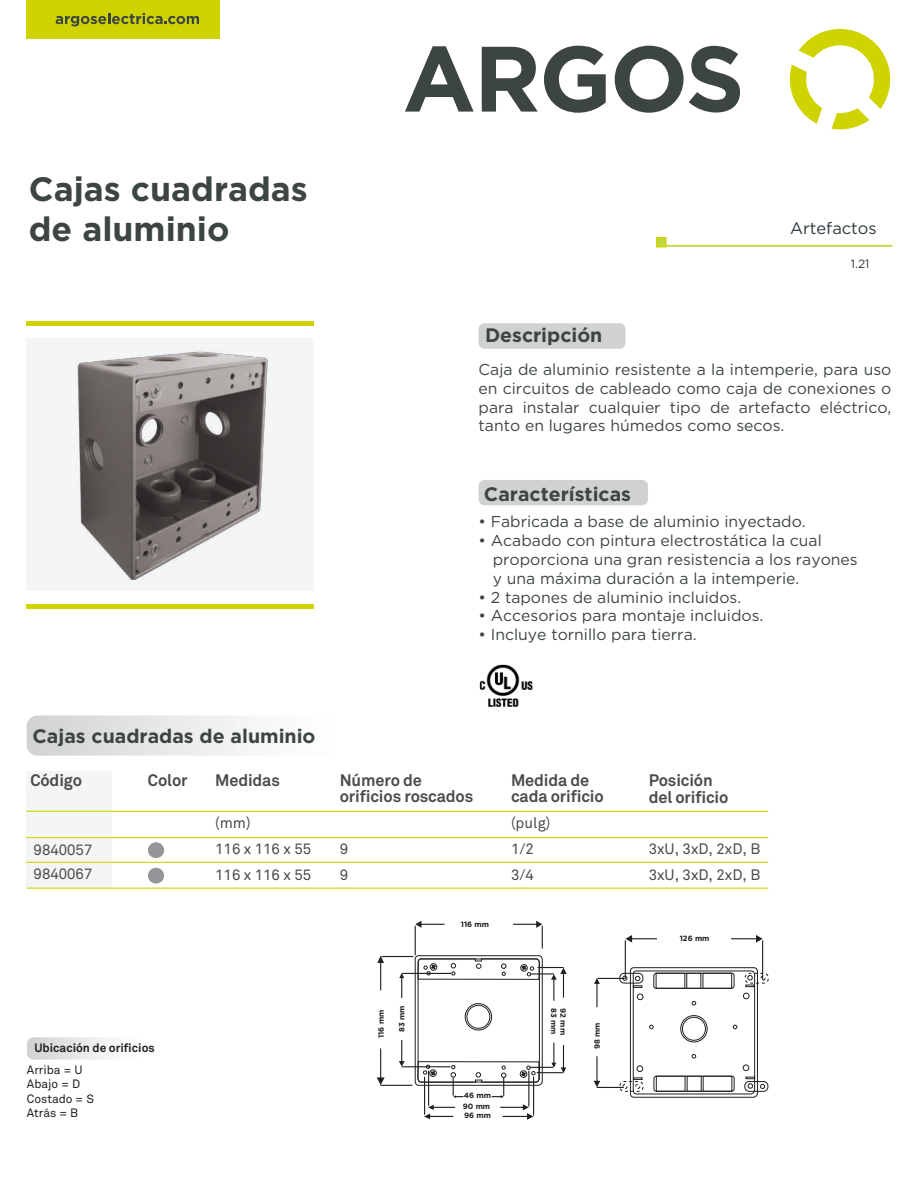
<style>
.page{position:relative;width:918px;height:1188px;background:#fff}
.page>*{position:absolute;margin:0;border:0;box-sizing:border-box;transform-origin:0 0}
.t1{font:700 33.75px/40.5px "Gotham";color:#3d4543}
.t2{font:700 19.5px "Gotham";color:#3d4543}
.t3{font:700 16.5px/16.5px "Akkurat Pro";letter-spacing:-.01em;color:#4c4b4b}
.t4{font:16.5px "Gotham";color:#2c393d}
.t5{font:15.75px/18.9px "Gotham";color:#3d4543;text-align:justify}
.t6{font:15px/25.5px "Akkurat Pro";color:#4c4b4b}
.t7{font:15px/24.3px "Akkurat Pro";color:#4c4c4b}
.t8{font:12px/14.4px "Akkurat Pro";color:#231f20}
.t9{font:700 12px "Akkurat Pro";color:#231f20}
.t10{font:12px "Gotham";color:#2c393d}
.t11{font:700 7.65px "Gotham";color:#231f20}
</style>
<div class="page">
<div style="left:27px;top:339px;width:287px;height:252px;background:#f3f5f6"></div>
<div style="left:27px;top:321px;width:287px;height:5px;background:#cfd400"></div>
<div style="left:27px;top:604px;width:287px;height:5px;background:#cfd400"></div>
<img style="left:77px;top:351px;width:191px;height:229px">
<div style="left:26px;top:1px;width:194px;height:38px;background:#cfd400"></div>
<svg style="left:56px;top:13px;width:143px;height:13px"></svg>
<svg style="left:789px;top:29px;width:102px;height:100px"></svg>
<svg style="left:405px;top:46px;width:69px;height:66px"></svg>
<svg style="left:482px;top:47px;width:56px;height:65px"></svg>
<svg style="left:544px;top:46px;width:62px;height:67px"></svg>
<svg style="left:615px;top:46px;width:125px;height:67px"></svg>
<div style="left:26px;top:772px;width:86px;height:116px;background:#f3f5f6"></div>
<svg style="left:27px;top:715px;width:224px;height:41px"></svg>
<div style="left:479px;top:323px;width:146px;height:26px;background:#d0d1d1;border-radius:6px"></div>
<hr style="left:663px;top:245px;width:229px;height:2px;background:#c2d83f">
<div style="left:656px;top:237px;width:10px;height:10px;background:#c2d83f;border:2px solid #cfd400"></div>
<div style="left:479px;top:480px;width:169px;height:25px;background:#d0d1d1;border-radius:6px"></div>
<hr style="left:26px;top:811px;width:742px;height:1px;background:#cfd400">
<hr style="left:26px;top:837px;width:742px;height:1px;background:#cfd400">
<div style="left:148px;top:842px;width:16px;height:16px;background:#939598;border-radius:50%"></div>
<hr style="left:26px;top:862px;width:742px;height:1px;background:#cfd400">
<hr style="left:26px;top:888px;width:742px;height:1px;background:#cfd400">
<div style="left:148px;top:868px;width:16px;height:16px;background:#939598;border-radius:50%"></div>
<svg style="left:27px;top:1037px;width:83px;height:23px"></svg>
<img style="left:479px;top:664px;width:54px;height:43px">
<div style="left:745px;top:973px;width:24px;height:10px;border:1px dashed #231f20;border-radius:4px"></div>
<div style="left:744px;top:1081px;width:24px;height:11px;border:1px solid #231f20;border-radius:4px"></div>
<hr style="left:762px;top:940px;width:1px;height:40px;background:#231f20">
<hr style="left:625px;top:940px;width:1px;height:39px;background:#231f20">
<svg style="left:625px;top:935px;width:32px;height:8px"></svg>
<svg style="left:731px;top:935px;width:32px;height:8px"></svg>
<svg style="left:594px;top:967px;width:171px;height:131px"></svg>
<hr style="left:380px;top:1085px;width:32px;height:1px;background:#231f20">
<hr style="left:380px;top:1048px;width:1px;height:32px;background:#231f20">
<svg style="left:377px;top:1077px;width:8px;height:8px"></svg>
<svg style="left:377px;top:956px;width:7px;height:34px"></svg>
<hr style="left:381px;top:956px;width:32px;height:1px;background:#231f20">
<hr style="left:402px;top:1066px;width:48px;height:1px;background:#231f20">
<svg style="left:399px;top:1040px;width:6px;height:27px"></svg>
<svg style="left:399px;top:973px;width:5px;height:25px"></svg>
<hr style="left:402px;top:973px;width:49px;height:1px;background:#231f20">
<svg style="left:414px;top:887px;width:153px;height:233px"></svg>
<h1 class="t1" style="left:29px;top:168px;width:280px">Cajas cuadradas de aluminio</h1>
<p class="t2" style="left:33px;top:723px;width:284px">Cajas cuadradas de aluminio</p>
<p class="t2" style="left:485px;top:322px;width:119px">Descripción</p>
<p class="t4" style="left:790px;top:218px;width:88px">Artefactos</p>
<p class="t10" style="left:851px;top:257px;width:20px">1.21</p>
<p class="t5" style="left:479px;top:359px;width:414px">Caja de aluminio resistente a la intemperie, para uso en circuitos de cableado como caja de conexiones o para instalar cualquier tipo de artefacto eléctrico, tanto en lugares húmedos como secos.</p>
<p class="t2" style="left:484px;top:481px;width:149px">Características</p>
<p class="t5" style="left:479px;top:512px;width:329px">• Fabricada a base de aluminio inyectado.</p>
<p class="t5" style="left:493px;top:531px;width:366px;text-align:left;text-indent:-14px">• Acabado con pintura electrostática la cual proporciona una gran resistencia a los rayones y una máxima duración a la intemperie.</p>
<p class="t5" style="left:479px;top:587px;width:264px">• 2 tapones de aluminio incluidos.</p>
<p class="t5" style="left:479px;top:606px;width:286px">• Accesorios para montaje incluidos.</p>
<p class="t5" style="left:479px;top:625px;width:220px">• Incluye tornillo para tierra.</p>
<p class="t3" style="left:30px;top:772px;width:53px">Código</p>
<p class="t3" style="left:148px;top:772px;width:41px">Color</p>
<p class="t7" style="left:34px;top:838px;width:60px">9840057<br>9840067</p>
<p class="t3" style="left:215px;top:772px;width:66px">Medidas</p>
<p class="t3" style="left:340px;top:772px;width:135px">Número de orificios roscados</p>
<p class="t3" style="left:511px;top:772px;width:94px">Medida de cada orificio</p>
<p class="t6" style="left:215px;top:811px;width:37px">(mm)</p>
<p class="t6" style="left:511px;top:811px;width:41px">(pulg)</p>
<p class="t6" style="left:215px;top:837px;width:97px">116 x 116 x 55</p>
<p class="t6" style="left:340px;top:837px;width:10px">9</p>
<p class="t6" style="left:511px;top:837px;width:24px">1/2</p>
<p class="t6" style="left:215px;top:862px;width:97px">116 x 116 x 55</p>
<p class="t6" style="left:340px;top:862px;width:10px">9</p>
<p class="t6" style="left:511px;top:862px;width:24px">3/4</p>
<p class="t11" style="left:461px;top:919px;width:30px">116 mm</p>
<p class="t9" style="left:34px;top:1040px;width:122px">Ubicación de orificios</p>
<p class="t8" style="left:27px;top:1063px;width:69px">Arriba = U<br>Abajo = D<br>Costado = S<br>Atrás = B</p>
<p class="t11" style="left:376px;top:1038px;width:30px;rotate:-90deg">116 mm</p>
<p class="t11" style="left:397px;top:1032px;width:28px;rotate:-90deg">83 mm</p>
<p class="t11" style="left:559px;top:1008px;width:28px;rotate:90deg">83 mm</p>
<p class="t11" style="left:568px;top:1008px;width:28px;rotate:90deg">92 mm</p>
<p class="t11" style="left:464px;top:1090px;width:29px">46 mm</p>
<p class="t11" style="left:463px;top:1101px;width:29px">90 mm</p>
<p class="t11" style="left:464px;top:1110px;width:28px">96 mm</p>
<p class="t11" style="left:592px;top:1049px;width:28px;rotate:-90deg">98 mm</p>
<p class="t3" style="left:649px;top:772px;width:81px">Posición del orificio</p>
<p class="t6" style="left:649px;top:837px;width:113px">3xU, 3xD, 2xD, B<br>3xU, 3xD, 2xD, B</p>
<p class="t11" style="left:680px;top:934px;width:31px">126 mm</p>
</div>
